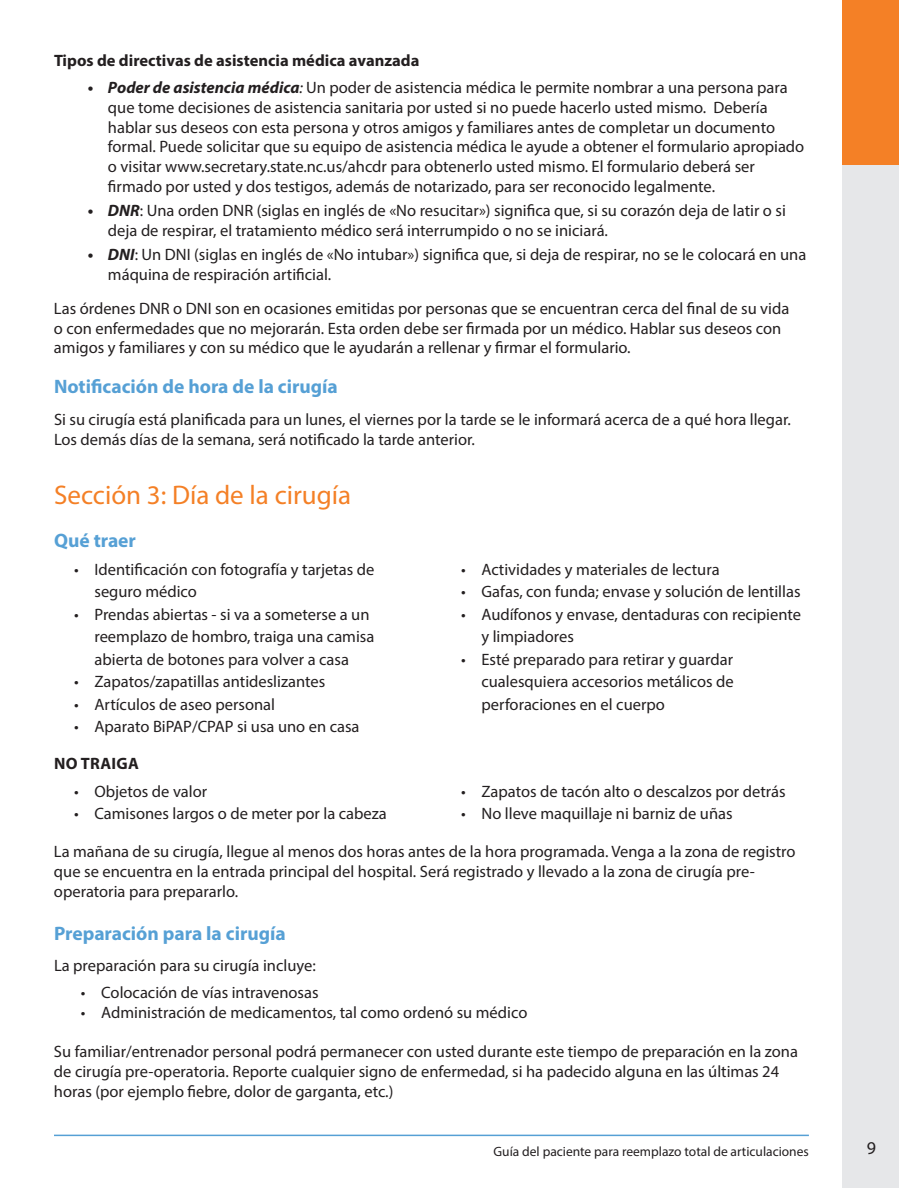
<style>
.page{position:relative;width:918px;height:1188px;background:#fff}
.page>*{position:absolute;margin:0;border:0;box-sizing:border-box;transform-origin:0 0}
.t1{font:27px "Myriad Pro";color:#f48026}
.t2{font:700 19.5px "Myriad Pro";color:#56a0d5}
.t3{font:18px "Myriad Pro";color:#231f20}
.t4{font:16.5px/19.8px "Myriad Pro";color:#231f20}
.t5{font:700 16.5px "Myriad Pro";color:#231f20}
.t6{font:700 16.5px "Myriad Pro";letter-spacing:.02em;color:#231f20}
.t7{font:13.5px "Myriad Pro";color:#231f20}
.s1{font-weight:700;font-style:italic}
.s2{font-style:italic}
</style>
<div class="page">
<div style="left:842px;top:0;width:57px;height:1188px;background:#e6e7e9"></div>
<hr style="left:54px;top:1135px;width:755px;height:1px;background:#56a0d5">
<div style="left:842px;top:0;width:57px;height:165px;background:#f48026"></div>
<p class="t5" style="left:54px;top:50px;width:367px">Tipos de directivas de asistencia médica avanzada</p>
<p class="t4" style="left:108px;top:77px;width:698px;text-indent:-20px"><span class="s1">• Poder de asistencia médica</span><span class="s2">:</span> Un poder de asistencia médica le permite nombrar a una persona para que tome decisiones de asistencia sanitaria por usted si no puede hacerlo usted mismo. Debería hablar sus deseos con esta persona y otros amigos y familiares antes de completar un documento formal. Puede solicitar que su equipo de asistencia médica le ayude a obtener el formulario apropiado o visitar www.secretary.state.nc.us/ahcdr para obtenerlo usted mismo. El formulario deberá ser firmado por usted y dos testigos, además de notarizado, para ser reconocido legalmente.</p>
<p class="t4" style="left:108px;top:200px;width:679px;text-indent:-20px"><span class="s1">• DNR</span>: Una orden DNR (siglas en inglés de «No resucitar») significa que, si su corazón deja de latir o si deja de respirar, el tratamiento médico será interrumpido o no se iniciará.</p>
<p class="t4" style="left:108px;top:244px;width:700px;text-indent:-20px"><span class="s1">• DNI</span>: Un DNI (siglas en inglés de «No intubar») significa que, si deja de respirar, no se le colocará en una máquina de respiración artificial.</p>
<p class="t4" style="left:54px;top:298px;width:737px">Las órdenes DNR o DNI son en ocasiones emitidas por personas que se encuentran cerca del final de su vida o con enfermedades que no mejorarán. Esta orden debe ser firmada por un médico. Hablar sus deseos con amigos y familiares y con su médico que le ayudarán a rellenar y firmar el formulario.</p>
<p class="t2" style="left:54px;top:374px;width:285px">Notificación de hora de la cirugía</p>
<p class="t4" style="left:54px;top:409px;width:739px">Si su cirugía está planificada para un lunes, el viernes por la tarde se le informará acerca de a qué hora llegar.<br>Los demás días de la semana, será notificado la tarde anterior.</p>
<h1 class="t1" style="left:54px;top:479px;width:299px">Sección 3: Día de la cirugía</h1>
<p class="t2" style="left:54px;top:528px;width:84px">Qué traer</p>
<p class="t4" style="left:94px;top:558px;width:281px;line-height:22.5px;text-indent:-20px">• Identificación con fotografía y tarjetas de seguro médico</p>
<p class="t4" style="left:94px;top:603px;width:281px;line-height:22.5px;text-indent:-20px">• Prendas abiertas - si va a someterse a un reemplazo de hombro, traiga una camisa abierta de botones para volver a casa</p>
<p class="t4" style="left:74px;top:672px;width:253px">• Zapatos/zapatillas antideslizantes</p>
<p class="t4" style="left:74px;top:694px;width:202px">• Artículos de aseo personal</p>
<p class="t4" style="left:74px;top:717px;width:287px">• Aparato BiPAP/CPAP si usa uno en casa</p>
<p class="t4" style="left:461px;top:559px;width:260px">• Actividades y materiales de lectura</p>
<p class="t4" style="left:461px;top:582px;width:341px">• Gafas, con funda; envase y solución de lentillas</p>
<p class="t4" style="left:481px;top:603px;width:321px;line-height:22.5px;text-indent:-20px">• Audífonos y envase, dentaduras con recipiente y limpiadores</p>
<p class="t4" style="left:481px;top:648px;width:254px;line-height:22.5px;text-align:justify;text-indent:-20px">• Esté preparado para retirar y guardar cualesquiera accesorios metálicos de perforaciones en el cuerpo</p>
<p class="t6" style="left:54px;top:752px;width:86px">NO TRAIGA</p>
<p class="t4" style="left:74px;top:781px;width:134px">• Objetos de valor</p>
<p class="t4" style="left:74px;top:803px;width:314px">• Camisones largos o de meter por la cabeza</p>
<p class="t4" style="left:461px;top:781px;width:326px">• Zapatos de tacón alto o descalzos por detrás</p>
<p class="t4" style="left:461px;top:803px;width:273px">• No lleve maquillaje ni barniz de uñas</p>
<p class="t4" style="left:54px;top:841px;width:743px">La mañana de su cirugía, llegue al menos dos horas antes de la hora programada. Venga a la zona de registro que se encuentra en la entrada principal del hospital. Será registrado y llevado a la zona de cirugía pre&shy;operatoria para prepararlo.</p>
<p class="t2" style="left:54px;top:920px;width:233px">Preparación para la cirugía</p>
<p class="t4" style="left:54px;top:956px;width:263px">La preparación para su cirugía incluye:</p>
<p class="t4" style="left:81px;top:982px;width:239px">• Colocación de vías intravenosas</p>
<p class="t4" style="left:81px;top:1002px;width:448px">• Administración de medicamentos, tal como ordenó su médico</p>
<p class="t4" style="left:54px;top:1042px;width:746px">Su familiar/entrenador personal podrá permanecer con usted durante este tiempo de preparación en la zona de cirugía pre-operatoria. Reporte cualquier signo de enfermedad, si ha padecido alguna en las últimas 24 horas (por ejemplo fiebre, dolor de garganta, etc.)</p>
<p class="t7" style="left:494px;top:1143px;width:317px">Guía del paciente para reemplazo total de articulaciones</p>
<p class="t3" style="left:867px;top:1137px;width:11px">9</p>
</div>
